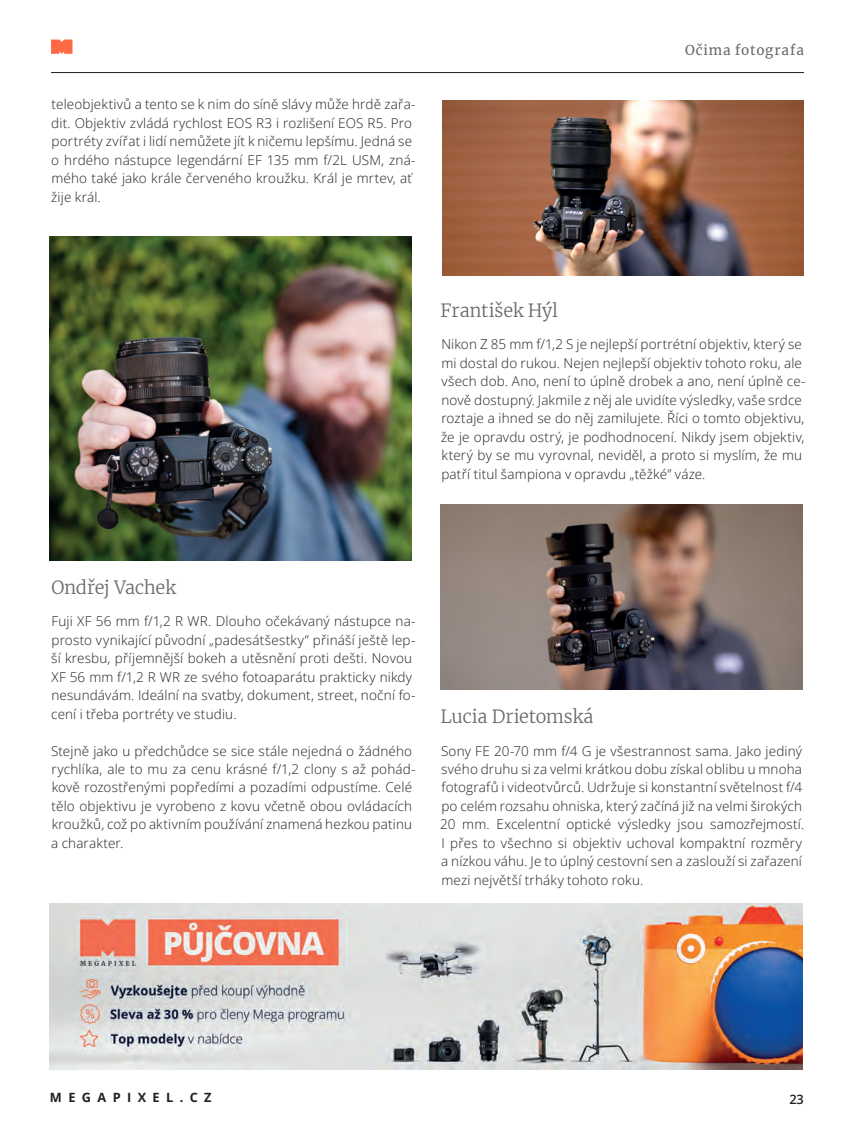
<style>
.page{position:relative;width:855px;height:1136px;background:#fff}
.page>*{position:absolute;margin:0;border:0;box-sizing:border-box;transform-origin:0 0}
.t1{font:300 18px "Merriweather";letter-spacing:-.005em;color:#6a6b67}
.t2{font:300 13.5px/18.5px "Open Sans";letter-spacing:.01em;color:#231f20}
.t3{font:13.5px "Merriweather";letter-spacing:.06em;color:#6a6b67}
.t4{font:700 12.75px "Open Sans";letter-spacing:.5em;color:#231f20}
.t5{font:600 12.75px "Open Sans";color:#231f20}
</style>
<div class="page">
<hr style="left:51px;top:72px;width:753px;height:1px;background:#231f20">
<svg style="left:51px;top:40px;width:21px;height:14px"></svg>
<img style="left:50px;top:237px;width:361px;height:323px">
<img style="left:442px;top:100px;width:362px;height:175px">
<img style="left:441px;top:504px;width:361px;height:185px">
<img style="left:50px;top:903px;width:752px;height:166px">
<p class="t2" style="left:51px;top:95px;width:366px">teleobjektivů a tento se k nim do síně slávy může hrdě zařa&shy;dit. Objektiv zvládá rychlost EOS R3 i rozlišení EOS R5. Pro portréty zvířat i lidí nemůžete jít k ničemu lepšímu. Jedná se o hrdého nástupce legendární EF 135 mm f/2L USM, zná&shy;mého také jako krále červeného kroužku. Král je mrtev, ať žije král.</p>
<p class="t3" style="left:685px;top:40px;width:120px">Očima fotografa</p>
<h1 class="t1" style="left:440px;top:298px;width:119px">František Hýl</h1>
<p class="t2" style="left:441px;top:335px;width:366px">Nikon Z 85 mm f/1,2 S je nejlepší portrétní objektiv, který se mi dostal do rukou. Nejen nejlepší objektiv tohoto roku, ale všech dob. Ano, není to úplně drobek a ano, není úplně ce&shy;nově dostupný. Jakmile z něj ale uvidíte výsledky, vaše srdce roztaje a ihned se do něj zamilujete. Říci o tomto objektivu, že je opravdu ostrý, je podhodnocení. Nikdy jsem objektiv, který by se mu vyrovnal, neviděl, a proto si myslím, že mu patří titul šampiona v opravdu „těžké” váze.</p>
<h1 class="t1" style="left:52px;top:574px;width:126px">Ondřej Vachek</h1>
<p class="t2" style="left:51px;top:611px;width:366px">Fuji XF 56 mm f/1,2 R WR. Dlouho očekávaný nástupce na&shy;prosto vynikající původní „padesátšestky” přináší ještě lep&shy;ší kresbu, příjemnější bokeh a utěsnění proti dešti. Novou XF 56 mm f/1,2 R WR ze svého fotoaparátu prakticky nikdy nesundávám. Ideální na svatby, dokument, street, noční fo&shy;cení i třeba portréty ve studiu.</p>
<p class="t2" style="left:51px;top:741px;width:366px">Stejně jako u předchůdce se sice stále nejedná o žádného rychlíka, ale to mu za cenu krásné f/1,2 clony s až pohád&shy;kově rozostřenými popředími a pozadími odpustíme. Celé tělo objektivu je vyrobeno z kovu včetně obou ovládacích kroužků, což po aktivním používání znamená hezkou patinu a charakter.</p>
<h1 class="t1" style="left:440px;top:704px;width:154px">Lucia Drietomská</h1>
<p class="t2" style="left:440px;top:741px;width:366px">Sony FE 20-70 mm f/4 G je všestrannost sama. Jako jediný svého druhu si za velmi krátkou dobu získal oblibu u mnoha fotografů i videotvůrců. Udržuje si konstantní světelnost f/4 po celém rozsahu ohniska, který začíná již na velmi širokých 20 mm. Excelentní optické výsledky jsou samozřejmostí.<br>I přes to všechno si objektiv uchoval kompaktní rozměry a nízkou váhu. Je to úplný cestovní sen a zaslouží si zařazení mezi největší trháky tohoto roku.</p>
<p class="t4" style="left:50px;top:1088px;width:163px">MEGAPIXEL.CZ</p>
<p class="t5" style="left:789px;top:1090px;width:16px">23</p>
</div>
